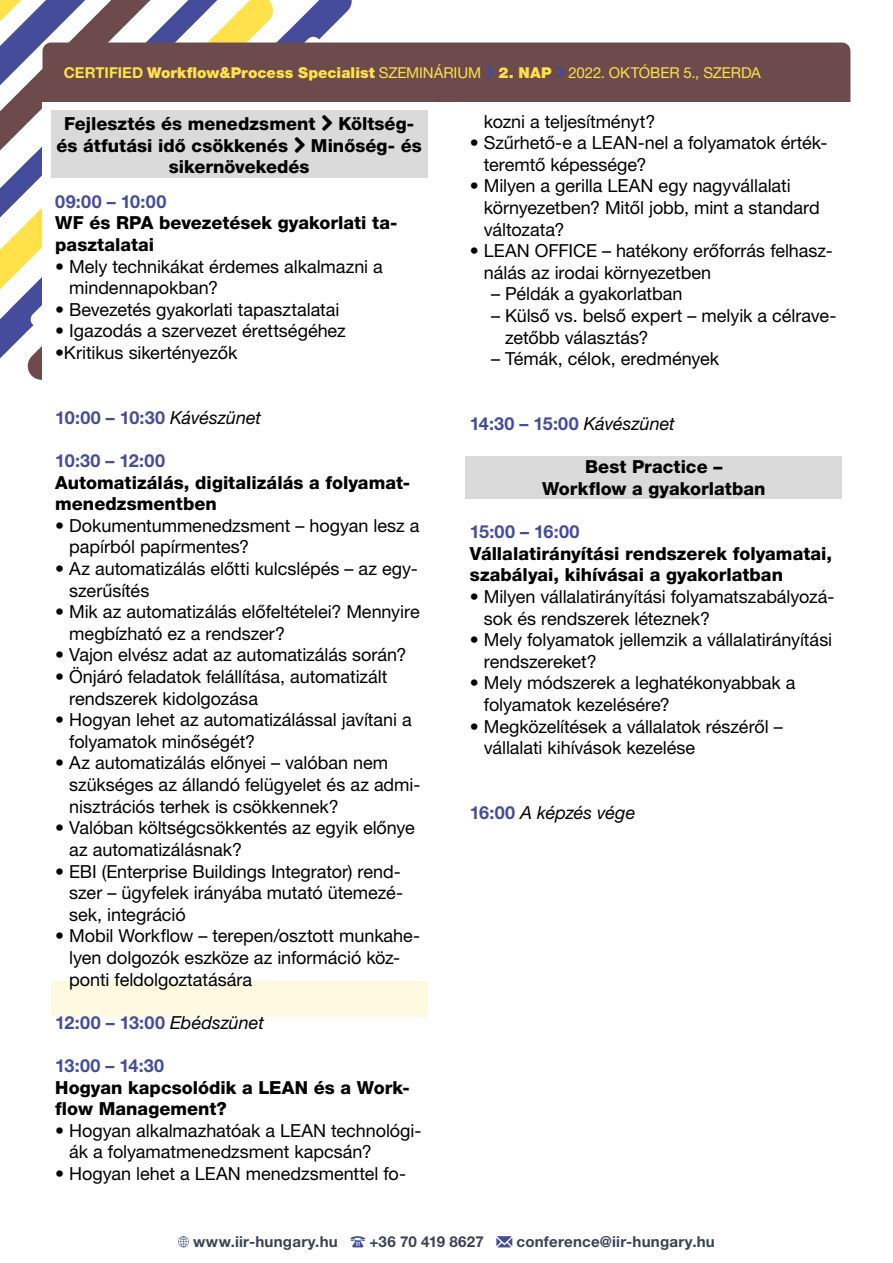
<style>
.page{position:relative;width:893px;height:1263px;background:#fff}
.page>*{position:absolute;margin:0;border:0;box-sizing:border-box;transform-origin:0 0}
.t1{font:18px/21.6px "Helvetica Neue LT Pro";letter-spacing:-.005em;color:#000}
.t2{font:800 18px/21.6px "Helvetica Neue LT Pro";color:#000}
.t3{font:700 18px "Helvetica Neue LT Pro";letter-spacing:.025em;color:#454c9b}
.t4{font:italic 18px "Helvetica Neue LT Pro";color:#000}
.t5{font:700 15.15px "Helvetica Neue LT Pro";letter-spacing:.015em;color:#3c4256}
.t6{font:15px "Helvetica Neue LT Pro";letter-spacing:-.01em;color:#ffe14a}
.s1{font-weight:700}
.s2{font-weight:900}
.s3{font-weight:400;font-style:italic;color:#000}
.s4{font-weight:700;font-style:normal;color:#454c9b}
</style>
<div class="page">
<div style="left:332px;top:43px;width:518px;height:59px;background:#6d4b4d"></div>
<div style="left:51px;top:111px;width:376px;height:67px;background:#dadada"></div>
<div style="left:51px;top:981px;width:376px;height:35px;background:#fff9e2"></div>
<div style="left:466px;top:456px;width:376px;height:43px;background:#dadada"></div>
<svg style="left:178px;top:1236px;width:11px;height:11px"></svg>
<svg style="left:350px;top:1236px;width:15px;height:11px"></svg>
<svg style="left:496px;top:1236px;width:16px;height:11px"></svg>
<svg style="left:486px;top:66px;width:8px;height:13px"></svg>
<svg style="left:556px;top:66px;width:9px;height:13px"></svg>
<svg style="left:0;top:0;width:332px;height:380px"></svg>
<p class="t6" style="left:64px;top:64px;width:699px"><span class="s1">CERTIFIED</span> <span class="s2">Workflow&amp;Process Specialist</span> SZEMINÁRIUM <span class="s2">2. NAP</span> 2022. OKTÓBER 5., SZERDA</p>
<p class="t2" style="left:64px;top:113px;width:253px">Fejlesztés és menedzsment</p>
<p class="t2" style="left:338px;top:113px;width:77px">Költség-</p>
<p class="t2" style="left:57px;top:135px;width:233px">és átfutási idő csökkenés</p>
<p class="t2" style="left:311px;top:135px;width:112px">Minőség- és</p>
<p class="t2" style="left:169px;top:156px;width:142px">sikernövekedés</p>
<p class="t3" style="left:55px;top:190px;width:113px">09:00 – 10:00</p>
<p class="t2" style="left:55px;top:212px;width:344px">WF és RPA bevezetések gyakorlati ta&shy;pasztalatai</p>
<p class="t1" style="left:69px;top:255px;width:315px;text-indent:-14px">• Mely technikákat érdemes alkalmazni a mindennapokban?</p>
<p class="t1" style="left:55px;top:298px;width:286px">• Bevezetés gyakorlati tapasztalatai</p>
<p class="t1" style="left:55px;top:320px;width:292px">• Igazodás a szervezet érettségéhez</p>
<p class="t1" style="left:55px;top:342px;width:184px">•Kritikus sikertényezők</p>
<p class="t1" style="left:484px;top:110px;width:173px">kozni a teljesítményt?</p>
<p class="t1" style="left:484px;top:132px;width:345px;text-indent:-14px">• Szűrhető-e a LEAN-nel a folyamatok érték&shy;teremtő képessége?</p>
<p class="t1" style="left:484px;top:175px;width:337px;text-indent:-14px">• Milyen a gerilla LEAN egy nagyvállalati környezetben? Mitől jobb, mint a standard változata?</p>
<p class="t1" style="left:484px;top:240px;width:350px;text-indent:-14px">• LEAN OFFICE – hatékony erőforrás felhasz&shy;nálás az irodai környezetben</p>
<p class="t1" style="left:491px;top:283px;width:193px">– Példák a gyakorlatban</p>
<p class="t1" style="left:505px;top:305px;width:333px;text-indent:-14px">– Külső vs. belső expert – melyik a célrave&shy;zetőbb választás?</p>
<p class="t1" style="left:491px;top:348px;width:229px">– Témák, célok, eredmények</p>
<p class="t3" style="left:55px;top:406px;width:207px">10:00 – 10:30 <span class="s3">Kávészünet</span></p>
<p class="t3" style="left:55px;top:449px;width:111px">10:30 – 12:00</p>
<p class="t2" style="left:55px;top:471px;width:356px">Automatizálás, digitalizálás a folyamat&shy;menedzsmentben</p>
<p class="t1" style="left:69px;top:514px;width:352px;text-indent:-14px">• Dokumentummenedzsment – hogyan lesz a papírból papírmentes?</p>
<p class="t1" style="left:69px;top:558px;width:350px;text-indent:-14px">• Az automatizálás előtti kulcslépés – az egy&shy;szerűsítés</p>
<p class="t1" style="left:69px;top:601px;width:352px;text-indent:-14px">• Mik az automatizálás előfeltételei? Mennyire megbízható ez a rendszer?</p>
<p class="t1" style="left:55px;top:644px;width:353px">• Vajon elvész adat az automatizálás során?</p>
<p class="t1" style="left:69px;top:666px;width:320px;text-indent:-14px">• Önjáró feladatok felállítása, automatizált rendszerek kidolgozása</p>
<p class="t1" style="left:69px;top:709px;width:344px;text-indent:-14px">• Hogyan lehet az automatizálással javítani a folyamatok minőségét?</p>
<p class="t1" style="left:69px;top:752px;width:353px;text-indent:-14px">• Az automatizálás előnyei – valóban nem szükséges az állandó felügyelet és az admi&shy;nisztrációs terhek is csökkennek?</p>
<p class="t1" style="left:69px;top:817px;width:347px;text-indent:-14px">• Valóban költségcsökkentés az egyik előnye az automatizálásnak?</p>
<p class="t1" style="left:69px;top:860px;width:335px;text-indent:-14px">• EBI (Enterprise Buildings Integrator) rend&shy;szer – ügyfelek irányába mutató ütemezé&shy;sek, integráció</p>
<p class="t1" style="left:69px;top:925px;width:352px;text-indent:-14px">• Mobil Workflow – terepen/osztott munkahe&shy;lyen dolgozók eszköze az információ köz&shy;ponti feldolgoztatására</p>
<p class="t3" style="left:55px;top:1011px;width:210px">12:00 – 13:00 <span class="s3">Ebédszünet</span></p>
<p class="t3" style="left:55px;top:1054px;width:110px">13:00 – 14:30</p>
<p class="t2" style="left:55px;top:1076px;width:356px">Hogyan kapcsolódik a LEAN és a Work&shy;flow Management?</p>
<p class="t1" style="left:69px;top:1119px;width:354px;text-indent:-14px">• Hogyan alkalmazhatóak a LEAN technológi&shy;ák a folyamatmenedzsment kapcsán?</p>
<p class="t1" style="left:55px;top:1162px;width:352px">• Hogyan lehet a LEAN menedzsmenttel fo-</p>
<p class="t3" style="left:470px;top:413px;width:207px">14:30 – 15:00 <span class="s3">Kávészünet</span></p>
<p class="t2" style="left:542px;top:456px;width:225px;text-align:center">Best Practice –<br>Workflow a gyakorlatban</p>
<p class="t3" style="left:470px;top:521px;width:111px">15:00 – 16:00</p>
<p class="t2" style="left:470px;top:542px;width:364px">Vállalatirányítási rendszerek folyamatai, szabályai, kihívásai a gyakorlatban</p>
<p class="t1" style="left:484px;top:585px;width:352px;text-indent:-14px">• Milyen vállalatirányítási folyamatszabályozá&shy;sok és rendszerek léteznek?</p>
<p class="t1" style="left:484px;top:629px;width:350px;text-indent:-14px">• Mely folyamatok jellemzik a vállalatirányítási rendszereket?</p>
<p class="t1" style="left:484px;top:672px;width:313px;text-indent:-14px">• Mely módszerek a leghatékonyabbak a folyamatok kezelésére?</p>
<p class="t1" style="left:484px;top:715px;width:300px;text-indent:-14px">• Megközelítések a vállalatok részéről – vállalati kihívások kezelése</p>
<p class="t4" style="left:470px;top:802px;width:167px"><span class="s4">16:00</span> A képzés vége</p>
<p class="t5" style="left:193px;top:1233px;width:146px">www.iir-hungary.hu</p>
<p class="t5" style="left:369px;top:1233px;width:116px">+36 70 419 8627</p>
<p class="t5" style="left:516px;top:1233px;width:200px">conference@iir-hungary.hu</p>
</div>
